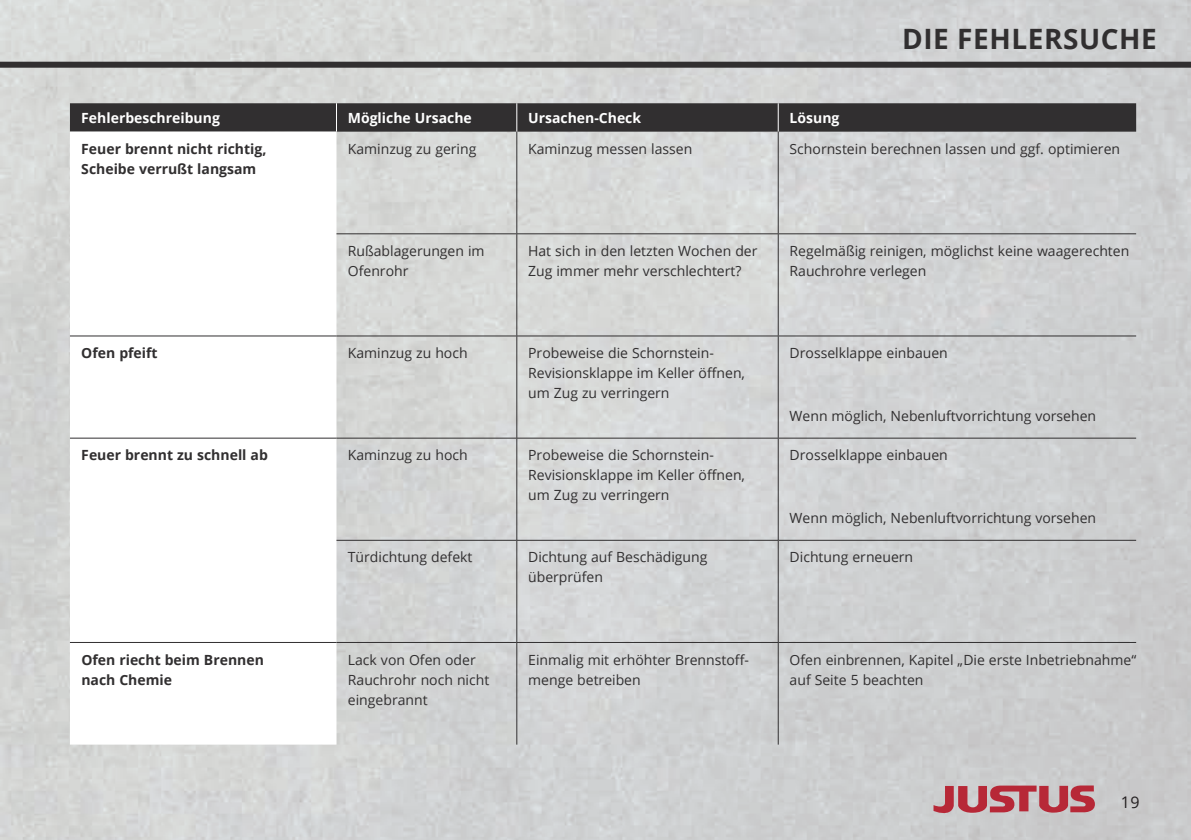
<style>
.page{position:relative;width:1191px;height:840px;background:#fff}
.page>*{position:absolute;margin:0;border:0;box-sizing:border-box;transform-origin:0 0}
.t1{font:700 28px "Open Sans";letter-spacing:.02em;color:#312f30}
.t2{font:16px "Open Sans";color:#231f20}
.t3{font:14px/20px "Open Sans";color:#312f30}
.t4{font:700 14px/20px "Open Sans";color:#312f30}
.t5{font:700 14px "Open Sans";color:#fff}
</style>
<div class="page">
<img style="left:0;top:0;width:1191px;height:839px">
<svg style="left:933px;top:785px;width:162px;height:28px;background:#bf7079"></svg>
<div style="left:0;top:62px;width:1191px;height:6px;background:#312f30"></div>
<svg style="left:70px;top:132px;width:266px;height:612px"></svg>
<svg style="left:70px;top:103px;width:1066px;height:29px;background:#353334"></svg>
<hr style="left:516px;top:132px;width:1px;height:101px;background:#312f30">
<hr style="left:778px;top:132px;width:1px;height:101px;background:#312f30">
<hr style="left:336px;top:233px;width:181px;height:1px;background:#312f30">
<hr style="left:517px;top:233px;width:261px;height:1px;background:#312f30">
<hr style="left:516px;top:234px;width:1px;height:101px;background:#312f30">
<hr style="left:778px;top:233px;width:358px;height:1px;background:#312f30">
<hr style="left:778px;top:234px;width:1px;height:101px;background:#312f30">
<hr style="left:70px;top:335px;width:266px;height:1px;background:#312f30">
<hr style="left:336px;top:335px;width:181px;height:1px;background:#312f30">
<hr style="left:517px;top:335px;width:261px;height:1px;background:#312f30">
<hr style="left:516px;top:336px;width:1px;height:101px;background:#312f30">
<hr style="left:778px;top:335px;width:358px;height:1px;background:#312f30">
<hr style="left:778px;top:336px;width:1px;height:101px;background:#312f30">
<hr style="left:70px;top:437px;width:266px;height:1px;background:#312f30">
<hr style="left:336px;top:437px;width:181px;height:1px;background:#312f30">
<hr style="left:517px;top:437px;width:261px;height:1px;background:#312f30">
<hr style="left:516px;top:438px;width:1px;height:101px;background:#312f30">
<hr style="left:778px;top:437px;width:358px;height:1px;background:#312f30">
<hr style="left:778px;top:438px;width:1px;height:101px;background:#312f30">
<hr style="left:336px;top:539px;width:181px;height:1px;background:#312f30">
<hr style="left:517px;top:539px;width:261px;height:1px;background:#312f30">
<hr style="left:516px;top:540px;width:1px;height:101px;background:#312f30">
<hr style="left:778px;top:539px;width:358px;height:1px;background:#312f30">
<hr style="left:778px;top:540px;width:1px;height:101px;background:#312f30">
<hr style="left:70px;top:641px;width:266px;height:1px;background:#312f30">
<hr style="left:336px;top:641px;width:181px;height:1px;background:#312f30">
<hr style="left:517px;top:641px;width:261px;height:1px;background:#312f30">
<hr style="left:516px;top:642px;width:1px;height:102px;background:#312f30">
<hr style="left:778px;top:641px;width:358px;height:1px;background:#312f30">
<hr style="left:778px;top:642px;width:1px;height:102px;background:#312f30">
<h1 class="t1" style="left:902px;top:19px;width:256px">DIE FEHLERSUCHE</h1>
<p class="t5" style="left:81px;top:108px;width:140px">Fehlerbeschreibung</p>
<p class="t5" style="left:348px;top:108px;width:126px">Mögliche Ursache</p>
<p class="t5" style="left:528px;top:108px;width:114px">Ursachen-Check</p>
<p class="t5" style="left:789px;top:108px;width:51px">Lösung</p>
<p class="t4" style="left:81px;top:138px;width:187px">Feuer brennt nicht richtig,<br>Scheibe verrußt langsam</p>
<p class="t3" style="left:348px;top:138px;width:130px">Kaminzug zu gering</p>
<p class="t3" style="left:528px;top:138px;width:166px">Kaminzug messen lassen</p>
<p class="t3" style="left:789px;top:138px;width:332px">Schornstein berechnen lassen und ggf. optimieren</p>
<p class="t3" style="left:348px;top:240px;width:138px">Rußablagerungen im<br>Ofenrohr</p>
<p class="t3" style="left:528px;top:240px;width:231px">Hat sich in den letzten Wochen der<br>Zug immer mehr verschlechtert?</p>
<p class="t3" style="left:789px;top:240px;width:341px">Regelmäßig reinigen, möglichst keine waagerechten<br>Rauchrohre verlegen</p>
<p class="t4" style="left:81px;top:342px;width:78px">Ofen pfeift</p>
<p class="t3" style="left:348px;top:342px;width:121px">Kaminzug zu hoch</p>
<p class="t3" style="left:528px;top:342px;width:218px">Probeweise die Schornstein-<br>Revisionsklappe im Keller öffnen, um Zug zu verringern</p>
<p class="t3" style="left:789px;top:342px;width:160px">Drosselklappe einbauen</p>
<p class="t3" style="left:789px;top:405px;width:308px">Wenn möglich, Nebenluftvorrichtung vorsehen</p>
<p class="t4" style="left:81px;top:444px;width:188px">Feuer brennt zu schnell ab</p>
<p class="t3" style="left:348px;top:444px;width:121px">Kaminzug zu hoch</p>
<p class="t3" style="left:528px;top:444px;width:218px">Probeweise die Schornstein-<br>Revisionsklappe im Keller öffnen, um Zug zu verringern</p>
<p class="t3" style="left:789px;top:444px;width:160px">Drosselklappe einbauen</p>
<p class="t3" style="left:789px;top:507px;width:308px">Wenn möglich, Nebenluftvorrichtung vorsehen</p>
<p class="t3" style="left:348px;top:546px;width:126px">Türdichtung defekt</p>
<p class="t3" style="left:528px;top:546px;width:181px">Dichtung auf Beschädigung überprüfen</p>
<p class="t3" style="left:789px;top:546px;width:125px">Dichtung erneuern</p>
<p class="t4" style="left:81px;top:648px;width:184px">Ofen riecht beim Brennen nach Chemie</p>
<p class="t3" style="left:348px;top:648px;width:143px">Lack von Ofen oder<br>Rauchrohr noch nicht eingebrannt</p>
<p class="t3" style="left:528px;top:648px;width:222px">Einmalig mit erhöhter Brennstoff&shy;menge betreiben</p>
<p class="t3" style="left:789px;top:648px;width:348px">Ofen einbrennen, Kapitel „Die erste Inbetriebnahme“ auf Seite 5 beachten</p>
<p class="t2" style="left:1120px;top:790px;width:20px">19</p>
</div>
